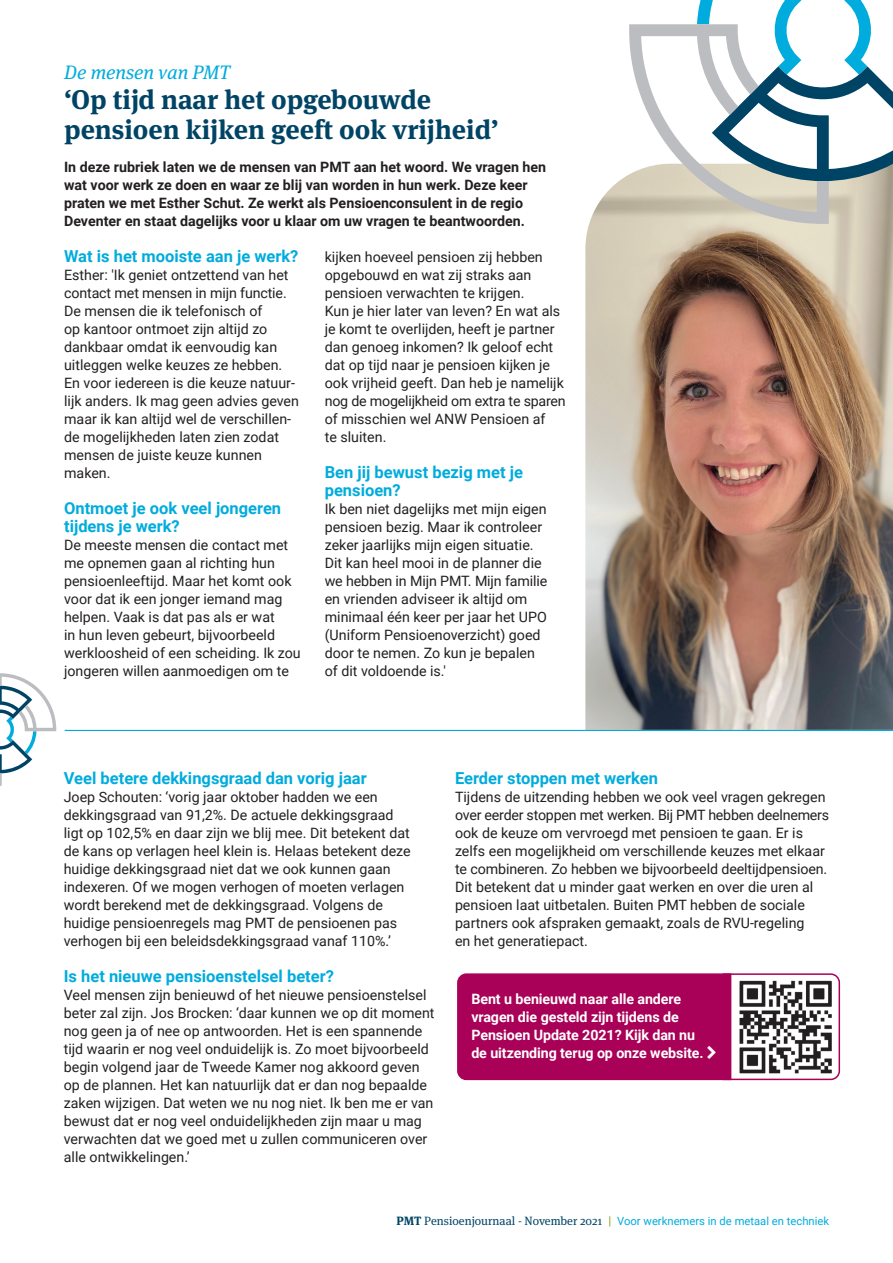
<style>
.page{position:relative;width:893px;height:1263px;background:#fff}
.page>*{position:absolute;margin:0;border:0;box-sizing:border-box;transform-origin:0 0}
.t1{font:700 27px/30px "Meta Serif OT";color:#004465}
.t2{font:italic 19.5px "Meta Serif OT";color:#00acdd}
.t3{font:700 16.5px/18px "Roboto";color:#00acdd}
.t4{font:14.25px/18px "Roboto";color:#231f20}
.t5{font:700 14.25px/18px "Roboto";color:#231f20}
.t6{font:700 14.25px/18px "Roboto";letter-spacing:-.005em;color:#fff}
.t7{font:11.25px "Roboto";color:#00acdd}
.s1{font-family:"Meta Serif OT";font-weight:700;font-size:12px;color:#004465}
.s2{font-family:"Meta Serif OT";font-size:12px;color:#004465}
.s3{font-size:12px;color:#8aa022}
</style>
<div class="page">
<svg style="left:0;top:673px;width:57px;height:113px"></svg>
<img style="left:585px;top:174px;width:308px;height:556px">
<hr style="left:65px;top:730px;width:828px;height:1px;background:#00acdd">
<svg style="left:629px;top:0;width:264px;height:224px"></svg>
<svg style="left:457px;top:973px;width:384px;height:108px;background:#a9316e"></svg>
<h2 class="t2" style="left:64px;top:61px;width:168px">De mensen van PMT</h2>
<h1 class="t1" style="left:64px;top:85px;width:436px">‘Op tijd naar het opgebouwde pensioen kijken geeft ook vrijheid’</h1>
<p class="t5" style="left:64px;top:157px;width:484px">In deze rubriek laten we de mensen van PMT aan het woord. We vragen hen wat voor werk ze doen en waar ze blij van worden in hun werk. Deze keer praten we met Esther Schut. Ze werkt als Pensioenconsulent in de regio Deventer en staat dagelijks voor u klaar om uw vragen te beantwoorden.</p>
<p class="t3" style="left:64px;top:246px;width:236px">Wat is het mooiste aan je werk?</p>
<p class="t4" style="left:64px;top:265px;width:236px">Esther: 'Ik geniet ontzettend van het contact met mensen in mijn functie.<br>De mensen die ik telefonisch of<br>op kantoor ontmoet zijn altijd zo dankbaar omdat ik eenvoudig kan uitleggen welke keuzes ze hebben.<br>En voor iedereen is die keuze natuur&shy;lijk anders. Ik mag geen advies geven maar ik kan altijd wel de verschillen&shy;de mogelijkheden laten zien zodat mensen de juiste keuze kunnen maken.</p>
<p class="t3" style="left:64px;top:498px;width:219px">Ontmoet je ook veel jongeren tijdens je werk?</p>
<p class="t4" style="left:64px;top:535px;width:238px">De meeste mensen die contact met me opnemen gaan al richting hun pensioenleeftijd. Maar het komt ook voor dat ik een jonger iemand mag helpen. Vaak is dat pas als er wat<br>in hun leven gebeurt, bijvoorbeeld werkloosheid of een scheiding. Ik zou jongeren willen aanmoedigen om te</p>
<p class="t4" style="left:325px;top:247px;width:243px">kijken hoeveel pensioen zij hebben opgebouwd en wat zij straks aan pensioen verwachten te krijgen.<br>Kun je hier later van leven? En wat als je komt te overlijden, heeft je partner dan genoeg inkomen? Ik geloof echt dat op tijd naar je pensioen kijken je ook vrijheid geeft. Dan heb je namelijk nog de mogelijkheid om extra te sparen of misschien wel ANW Pensioen af<br>te sluiten.</p>
<p class="t3" style="left:325px;top:462px;width:200px">Ben jij bewust bezig met je pensioen?</p>
<p class="t4" style="left:325px;top:499px;width:224px">Ik ben niet dagelijks met mijn eigen pensioen bezig. Maar ik controleer zeker jaarlijks mijn eigen situatie.<br>Dit kan heel mooi in de planner die we hebben in Mijn PMT. Mijn familie en vrienden adviseer ik altijd om minimaal één keer per jaar het UPO (Uniform Pensioenoverzicht) goed door te nemen. Zo kun je bepalen of dit voldoende is.'</p>
<p class="t3" style="left:64px;top:768px;width:304px">Veel betere dekkingsgraad dan vorig jaar</p>
<p class="t4" style="left:64px;top:787px;width:348px">Joep Schouten: ‘vorig jaar oktober hadden we een dekkingsgraad van 91,2%. De actuele dekkingsgraad ligt op 102,5% en daar zijn we blij mee. Dit betekent dat de kans op verlagen heel klein is. Helaas betekent deze huidige dekkingsgraad niet dat we ook kunnen gaan indexeren. Of we mogen verhogen of moeten verlagen wordt berekend met de dekkingsgraad. Volgens de huidige pensioenregels mag PMT de pensioenen pas verhogen bij een beleidsdekkingsgraad vanaf 110%.’</p>
<p class="t3" style="left:64px;top:966px;width:272px">Is het nieuwe pensioenstelsel beter?</p>
<p class="t4" style="left:64px;top:985px;width:372px">Veel mensen zijn benieuwd of het nieuwe pensioenstelsel beter zal zijn. Jos Brocken: ‘daar kunnen we op dit moment nog geen ja of nee op antwoorden. Het is een spannende tijd waarin er nog veel onduidelijk is. Zo moet bijvoorbeeld begin volgend jaar de Tweede Kamer nog akkoord geven op de plannen. Het kan natuurlijk dat er dan nog bepaalde zaken wijzigen. Dat weten we nu nog niet. Ik ben me er van bewust dat er nog veel onduidelijkheden zijn maar u mag verwachten dat we goed met u zullen communiceren over alle ontwikkelingen.’</p>
<p class="t3" style="left:455px;top:768px;width:205px">Eerder stoppen met werken</p>
<p class="t4" style="left:455px;top:787px;width:376px">Tijdens de uitzending hebben we ook veel vragen gekregen over eerder stoppen met werken. Bij PMT hebben deelnemers ook de keuze om vervroegd met pensioen te gaan. Er is zelfs een mogelijkheid om verschillende keuzes met elkaar te combineren. Zo hebben we bijvoorbeeld deeltijdpensioen.<br>Dit betekent dat u minder gaat werken en over die uren al pensioen laat uitbetalen. Buiten PMT hebben de sociale partners ook afspraken gemaakt, zoals de RVU-regeling<br>en het generatiepact.</p>
<p class="t6" style="left:471px;top:989px;width:234px">Bent u benieuwd naar alle andere vragen die gesteld zijn tijdens de Pensioen Update 2021? Kijk dan nu de uitzending terug op onze website.</p>
<p class="t7" style="left:396px;top:1213px;width:434px"><span class="s1">PMT</span> <span class="s2">Pensioenjournaal - November 2021</span> <span class="s3">|</span> Voor werknemers in de metaal en techniek</p>
</div>
